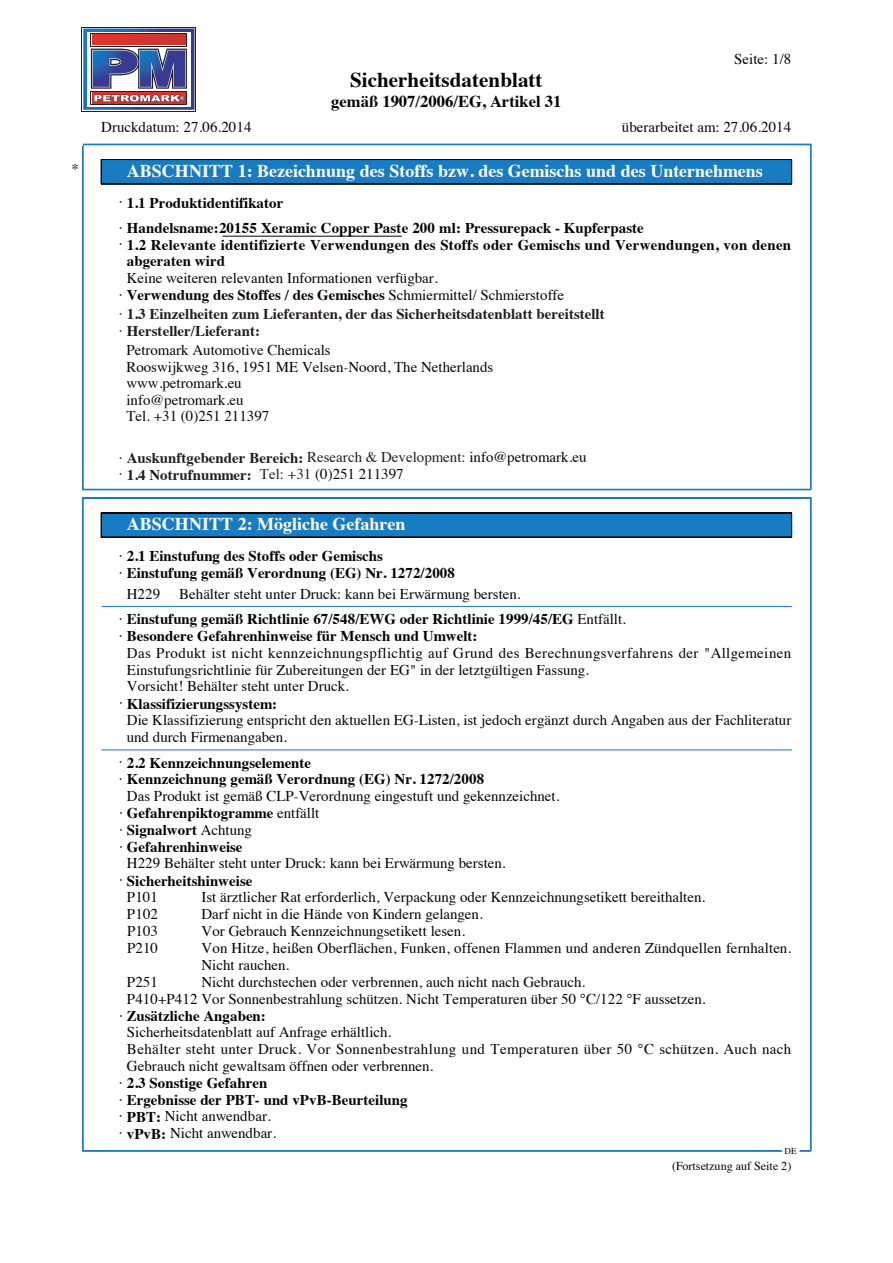
<style>
.page{position:relative;width:893px;height:1263px;background:#fff}
.page>*{position:absolute;margin:0;border:0;box-sizing:border-box;transform-origin:0 0}
.t1{font:700 21px "Times";color:#040504}
.t2{font:700 18px "Times";color:#fff}
.t3{font:700 16.5px "Times";color:#040504}
.t4{font:15px/17.1px "Times";color:#040504}
.t5{font:700 15px/16.8px "Times";color:#040504}
.t6{font:700 15px/16.8px "Times";color:#231f20}
.t7{font:15px "Times";letter-spacing:.025em;color:#040504}
.t8{font:15px/16.5px "Times";color:#040604}
.t9{font:12px "Times";color:#040504}
.t10{font:9px "Times";color:#040504}
.s1{font-weight:400}
.s2{font-weight:700}
.s3{font-weight:400;color:#040604}
</style>
<div class="page">
<div style="left:101px;top:160px;width:690px;height:24px;background:#177cc1"></div>
<hr style="left:101px;top:159px;width:690px;height:1px;background:#040504">
<hr style="left:101px;top:184px;width:690px;height:1px;background:#040504">
<svg style="left:101px;top:160px;width:1px;height:24px"></svg>
<svg style="left:791px;top:160px;width:1px;height:24px"></svg>
<hr style="left:223px;top:236px;width:178px;height:1px;background:#040504">
<hr style="left:82px;top:144px;width:728px;height:1px;background:#177cc1">
<hr style="left:82px;top:489px;width:728px;height:1px;background:#177cc1">
<hr style="left:82px;top:490px;width:728px;height:1px;background:#177cc1">
<hr style="left:82px;top:144px;width:1px;height:345px;background:#177cc1">
<hr style="left:83px;top:144px;width:1px;height:345px;background:#177cc1">
<hr style="left:810px;top:144px;width:1px;height:345px;background:#177cc1">
<div style="left:101px;top:513px;width:690px;height:24px;background:#177cc1"></div>
<hr style="left:101px;top:513px;width:690px;height:1px;background:#040504">
<hr style="left:101px;top:537px;width:690px;height:1px;background:#040504">
<svg style="left:101px;top:514px;width:1px;height:23px"></svg>
<svg style="left:791px;top:513px;width:1px;height:25px"></svg>
<hr style="left:101px;top:606px;width:690px;height:1px;background:#177cc1">
<hr style="left:101px;top:750px;width:690px;height:1px;background:#177cc1">
<hr style="left:82px;top:497px;width:728px;height:1px;background:#177cc1">
<hr style="left:82px;top:498px;width:728px;height:1px;background:#177cc1">
<hr style="left:82px;top:1150px;width:728px;height:1px;background:#177cc1">
<hr style="left:82px;top:1151px;width:728px;height:1px;background:#177cc1">
<svg style="left:782px;top:1150px;width:17px;height:2px"></svg>
<hr style="left:82px;top:498px;width:1px;height:653px;background:#177cc1">
<hr style="left:83px;top:498px;width:1px;height:653px;background:#177cc1">
<hr style="left:810px;top:498px;width:1px;height:653px;background:#177cc1">
<svg style="left:82px;top:27px;width:114px;height:84px"></svg>
<svg style="left:83px;top:28px;width:112px;height:82px"></svg>
<svg style="left:83px;top:29px;width:111px;height:81px"></svg>
<h1 class="t1" style="left:350px;top:60px;width:194px">Sicherheitsdatenblatt</h1>
<p class="t3" style="left:331px;top:85px;width:232px">gemäß 1907/2006/EG, Artikel 31</p>
<p class="t4" style="left:734px;top:49px;width:59px">Seite: 1/8</p>
<p class="t4" style="left:101px;top:117px;width:152px">Druckdatum: 27.06.2014</p>
<p class="t4" style="left:622px;top:117px;width:171px">überarbeitet am: 27.06.2014</p>
<p class="t4" style="left:71px;top:159px;width:9px">*</p>
<p class="t2" style="left:127px;top:154px;width:637px">ABSCHNITT 1: Bezeichnung des Stoffs bzw. des Gemischs und des Unternehmens</p>
<p class="t5" style="left:119px;top:188px;width:526px;line-height:25.2px"><span class="s1">·</span> 1.1 Produktidentifikator<br><span class="s1">·</span> Handelsname:20155 Xeramic Copper Paste 200 ml: Pressurepack - Kupferpaste</p>
<p class="t5" style="left:127px;top:235px;width:666px;text-indent:-8px"><span class="s1">·</span> 1.2 Relevante identifizierte Verwendungen des Stoffs oder Gemischs und Verwendungen, von denen abgeraten wird</p>
<p class="t4" style="left:119px;top:268px;width:446px;text-indent:8px">Keine weiteren relevanten Informationen verfügbar.<br>· <span class="s2">Verwendung des Stoffes / des Gemisches</span> Schmiermittel/ Schmierstoffe</p>
<p class="t6" style="left:119px;top:304px;width:487px"><span class="s1">·</span> 1.3 Einzelheiten zum Lieferanten, der das Sicherheitsdatenblatt bereitstellt <span class="s1">·</span> Hersteller/Lieferant:</p>
<p class="t8" style="left:126px;top:341px;width:368px">Petromark Automotive Chemicals<br>Rooswijkweg 316, 1951 ME Velsen-Noord, The Netherlands www.petromark.eu<br>info@petromark.eu<br>Tel. +31 (0)251 211397</p>
<p class="t6" style="left:119px;top:448px;width:469px"><span class="s1">·</span> Auskunftgebender Bereich: <span class="s1">Research &amp; Development:</span> <span class="s3">info@petromark.eu </span><span class="s1">·</span> 1.4 Notrufnummer: <span class="s1">Tel: +31</span> <span class="s3">(0)251 211397</span></p>
<p class="t2" style="left:127px;top:507px;width:280px">ABSCHNITT 2: Mögliche Gefahren</p>
<p class="t5" style="left:119px;top:546px;width:337px"><span class="s1">·</span> 2.1 Einstufung des Stoffs oder Gemischs<br><span class="s1">·</span> Einstufung gemäß Verordnung (EG) Nr. 1272/2008</p>
<p class="t4" style="left:127px;top:584px;width:35px">H229</p>
<p class="t5" style="left:119px;top:579px;width:508px;line-height:25.5px;text-indent:60px"><span class="s1">Behälter steht unter Druck: kann bei Erwärmung bersten.<br>·</span> Einstufung gemäß Richtlinie 67/548/EWG oder Richtlinie 1999/45/EG <span class="s1">Entfällt.</span></p>
<p class="t5" style="left:119px;top:626px;width:360px"><span class="s1">·</span> Besondere Gefahrenhinweise für Mensch und Umwelt:</p>
<p class="t7" style="left:127px;top:639px;width:665px">Das Produkt ist nicht kennzeichnungspflichtig auf Grund des Berechnungsverfahrens der "Allgemeinen</p>
<p class="t4" style="left:127px;top:660px;width:463px">Einstufungsrichtlinie für Zubereitungen der EG" in der letztgültigen Fassung.</p>
<p class="t4" style="left:127px;top:677px;width:223px">Vorsicht! Behälter steht unter Druck.</p>
<p class="t5" style="left:119px;top:694px;width:159px"><span class="s1">·</span> Klassifizierungssystem:</p>
<p class="t4" style="left:127px;top:710px;width:666px">Die Klassifizierung entspricht den aktuellen EG-Listen, ist jedoch ergänzt durch Angaben aus der Fachliteratur</p>
<p class="t4" style="left:127px;top:727px;width:162px">und durch Firmenangaben.</p>
<p class="t5" style="left:119px;top:753px;width:193px"><span class="s1">·</span> 2.2 Kennzeichnungselemente</p>
<p class="t5" style="left:119px;top:769px;width:366px"><span class="s1">·</span> Kennzeichnung gemäß Verordnung (EG) Nr. 1272/2008</p>
<p class="t4" style="left:127px;top:786px;width:434px">Das Produkt ist gemäß CLP-Verordnung eingestuft und gekennzeichnet.</p>
<p class="t5" style="left:119px;top:803px;width:201px"><span class="s1">·</span> Gefahrenpiktogramme <span class="s1">entfällt</span></p>
<p class="t5" style="left:119px;top:820px;width:134px"><span class="s1">·</span> Signalwort <span class="s1">Achtung</span></p>
<p class="t5" style="left:119px;top:837px;width:125px"><span class="s1">·</span> Gefahrenhinweise</p>
<p class="t4" style="left:127px;top:854px;width:380px">H229 Behälter steht unter Druck: kann bei Erwärmung bersten.</p>
<p class="t5" style="left:119px;top:870px;width:135px"><span class="s1">·</span> Sicherheitshinweise</p>
<p class="t4" style="left:127px;top:887px;width:33px">P101</p>
<p class="t4" style="left:201px;top:887px;width:505px">Ist ärztlicher Rat erforderlich, Verpackung oder Kennzeichnungsetikett bereithalten.</p>
<p class="t4" style="left:127px;top:904px;width:33px">P102</p>
<p class="t4" style="left:201px;top:904px;width:283px">Darf nicht in die Hände von Kindern gelangen.</p>
<p class="t4" style="left:127px;top:921px;width:33px">P103</p>
<p class="t4" style="left:201px;top:921px;width:265px">Vor Gebrauch Kennzeichnungsetikett lesen.</p>
<p class="t4" style="left:127px;top:938px;width:33px">P210</p>
<p class="t4" style="left:201px;top:938px;width:591px">Von Hitze, heißen Oberflächen, Funken, offenen Flammen und anderen Zündquellen fernhalten.<br>Nicht rauchen.</p>
<p class="t4" style="left:127px;top:972px;width:33px">P251</p>
<p class="t4" style="left:201px;top:972px;width:385px">Nicht durchstechen oder verbrennen, auch nicht nach Gebrauch.</p>
<p class="t4" style="left:127px;top:989px;width:580px">P410+P412 Vor Sonnenbestrahlung schützen. Nicht Temperaturen über 50 °C/122 °F aussetzen.</p>
<p class="t5" style="left:119px;top:1006px;width:148px"><span class="s1">·</span> Zusätzliche Angaben:</p>
<p class="t4" style="left:127px;top:1022px;width:266px">Sicherheitsdatenblatt auf Anfrage erhältlich.</p>
<p class="t7" style="left:127px;top:1035px;width:666px">Behälter steht unter Druck. Vor Sonnenbestrahlung und Temperaturen über 50 °C schützen. Auch nach</p>
<p class="t4" style="left:127px;top:1056px;width:308px">Gebrauch nicht gewaltsam öffnen oder verbrennen.</p>
<p class="t5" style="left:119px;top:1073px;width:149px"><span class="s1">·</span> 2.3 Sonstige Gefahren</p>
<p class="t5" style="left:119px;top:1090px;width:290px"><span class="s1">·</span> Ergebnisse der PBT- und vPvB-Beurteilung</p>
<p class="t4" style="left:119px;top:1106px;width:153px">· <span class="s2">PBT:</span> Nicht anwendbar.</p>
<p class="t4" style="left:119px;top:1123px;width:158px">· <span class="s2">vPvB:</span> Nicht anwendbar.</p>
<p class="t10" style="left:784px;top:1142px;width:13px">DE</p>
<p class="t9" style="left:672px;top:1154px;width:121px">(Fortsetzung auf Seite 2)</p>
</div>
